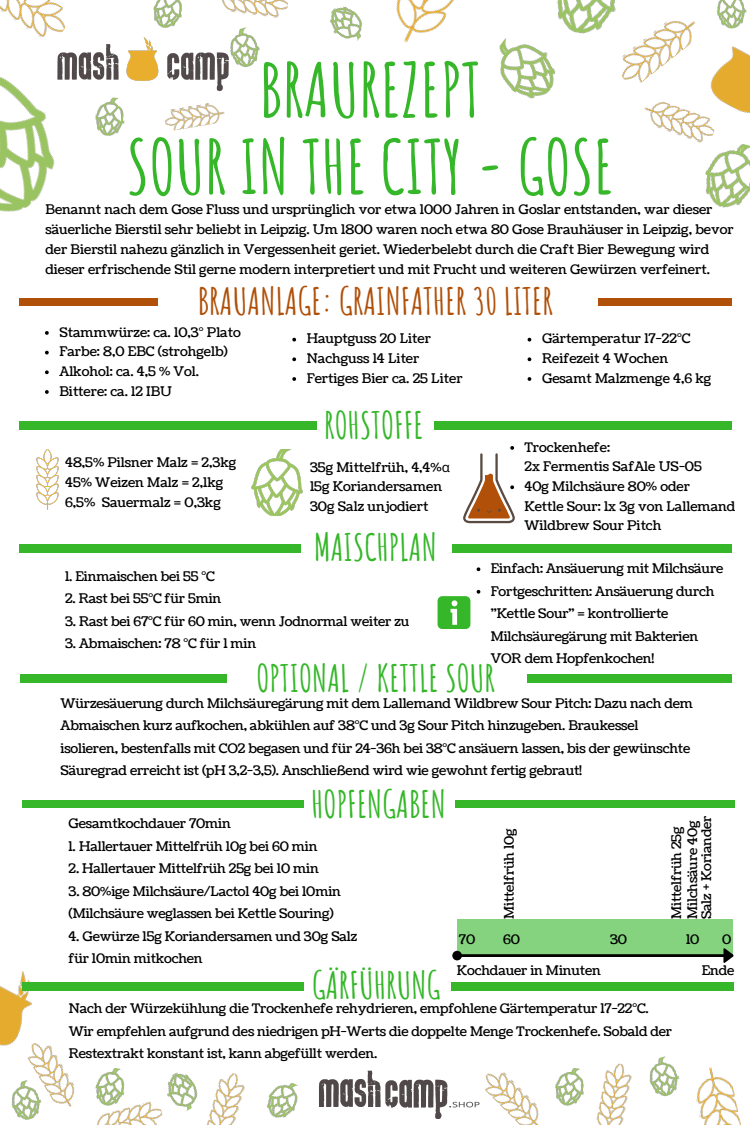
<style>
.page{position:relative;width:750px;height:1125px;background:#fff}
.page>*{position:absolute;margin:0;border:0;box-sizing:border-box;transform-origin:0 0}
.t1{font:700 73.75px "Amatic SC";color:#35b729}
.t2{font:700 36.88px "Amatic SC";color:#35b729}
.t3{font:700 36.88px "Amatic SC";color:#b05009}
.t4{font:13.25px/22.5px "Coustard";letter-spacing:-.01em;color:#000}
.s1{font-family:"Noto Sans"}
</style>
<div class="page">
<img style="left:499px;top:38px;width:57px;height:61px">
<img style="left:0;top:0;width:66px;height:29px">
<img style="left:710px;top:46px;width:40px;height:67px">
<img style="left:240px;top:27px;width:20px;height:41px">
<img style="left:549px;top:0;width:67px;height:39px">
<img style="left:0;top:29px;width:55px;height:183px">
<img style="left:612px;top:8px;width:83px;height:75px">
<img style="left:396px;top:0;width:58px;height:43px">
<img style="left:165px;top:103px;width:60px;height:28px">
<img style="left:644px;top:97px;width:74px;height:45px">
<img style="left:698px;top:136px;width:52px;height:72px">
<img style="left:95px;top:99px;width:30px;height:37px">
<img style="left:153px;top:0;width:29px;height:28px">
<img style="left:716px;top:0;width:31px;height:29px">
<img style="left:222px;top:0;width:66px;height:18px">
<img style="left:330px;top:6px;width:32px;height:35px">
<img style="left:11px;top:1086px;width:27px;height:34px">
<img style="left:97px;top:1101px;width:65px;height:24px">
<img style="left:319px;top:1071px;width:159px;height:48px">
<img style="left:478px;top:1072px;width:61px;height:53px">
<img style="left:696px;top:1067px;width:45px;height:58px">
<img style="left:267px;top:1083px;width:31px;height:35px">
<img style="left:555px;top:1068px;width:29px;height:38px">
<img style="left:649px;top:1056px;width:31px;height:41px">
<img style="left:23px;top:1086px;width:52px;height:27px">
<img style="left:95px;top:1068px;width:33px;height:40px">
<img style="left:160px;top:1072px;width:38px;height:43px">
<img style="left:596px;top:1063px;width:36px;height:62px">
<img style="left:206px;top:1073px;width:39px;height:52px">
<img style="left:48px;top:29px;width:193px;height:70px">
<img style="left:0;top:971px;width:94px;height:115px">
<div style="left:20px;top:422px;width:297px;height:7px;background:#35b729"></div>
<div style="left:434px;top:422px;width:297px;height:7px;background:#35b729"></div>
<div style="left:20px;top:545px;width:281px;height:7px;background:#35b729"></div>
<div style="left:452px;top:545px;width:279px;height:7px;background:#35b729"></div>
<div style="left:20px;top:298px;width:138px;height:8px;background:#b05009"></div>
<div style="left:598px;top:298px;width:133px;height:8px;background:#b05009"></div>
<div style="left:22px;top:983px;width:281px;height:7px;background:#35b729"></div>
<div style="left:451px;top:983px;width:283px;height:7px;background:#35b729"></div>
<div style="left:22px;top:800px;width:281px;height:8px;background:#35b729"></div>
<div style="left:455px;top:800px;width:279px;height:8px;background:#35b729"></div>
<img style="left:252px;top:449px;width:50px;height:67px">
<img style="left:37px;top:449px;width:21px;height:60px">
<div style="left:457px;top:919px;width:276px;height:38px;background:#85d37e"></div>
<svg style="left:452px;top:948px;width:282px;height:15px"></svg>
<svg style="left:438px;top:596px;width:32px;height:33px"></svg>
<svg style="left:292px;top:338px;width:4px;height:4px"></svg>
<svg style="left:292px;top:357px;width:4px;height:4px"></svg>
<svg style="left:292px;top:377px;width:4px;height:4px"></svg>
<svg style="left:45px;top:331px;width:4px;height:4px"></svg>
<svg style="left:45px;top:351px;width:4px;height:3px"></svg>
<svg style="left:45px;top:370px;width:4px;height:4px"></svg>
<svg style="left:45px;top:390px;width:4px;height:4px"></svg>
<svg style="left:528px;top:338px;width:3px;height:4px"></svg>
<svg style="left:528px;top:357px;width:3px;height:4px"></svg>
<svg style="left:528px;top:377px;width:3px;height:4px"></svg>
<svg style="left:477px;top:567px;width:3px;height:4px"></svg>
<svg style="left:477px;top:590px;width:3px;height:4px"></svg>
<svg style="left:463px;top:446px;width:52px;height:77px"></svg>
<div style="left:20px;top:675px;width:207px;height:7px;background:#35b729"></div>
<div style="left:528px;top:675px;width:204px;height:7px;background:#35b729"></div>
<p class="t1" style="left:259px;top:42px;width:223px">BRAUREZEPT</p>
<p class="t1" style="left:127px;top:119px;width:489px">SOUR IN THE CITY - GOSE</p>
<p class="t4" style="left:45px;top:200px;width:690px;line-height:19.8px">Benannt nach dem Gose Fluss und ursprünglich vor etwa 1000 Jahren in Goslar entstanden, war dieser säuerliche Bierstil sehr beliebt in Leipzig. Um 1800 waren noch etwa 80 Gose Brauhäuser in Leipzig, bevor der Bierstil nahezu gänzlich in Vergessenheit geriet. Wiederbelebt durch die Craft Bier Bewegung wird dieser erfrischende Stil gerne modern interpretiert und mit Frucht und weiteren Gewürzen verfeinert.</p>
<p class="t3" style="left:198px;top:277px;width:357px">BRAUANLAGE: GRAINFATHER 30 LITER</p>
<p class="t4" style="left:59px;top:321px;width:183px">Stammwürze: ca. 10,3° Plato</p>
<p class="t4" style="left:59px;top:341px;width:170px">Farbe: 8,0 EBC (strohgelb)</p>
<p class="t4" style="left:59px;top:361px;width:141px">Alkohol: ca. 4,5 % Vol.</p>
<p class="t4" style="left:59px;top:380px;width:114px">Bittere: ca. 12 IBU</p>
<p class="t4" style="left:307px;top:328px;width:126px">Hauptguss 20 Liter</p>
<p class="t4" style="left:307px;top:348px;width:114px">Nachguss 14 Liter</p>
<p class="t4" style="left:307px;top:367px;width:157px">Fertiges Bier ca. 25 Liter</p>
<p class="t4" style="left:542px;top:328px;width:150px">Gärtemperatur 17-22°C</p>
<p class="t4" style="left:542px;top:348px;width:128px">Reifezeit 4 Wochen</p>
<p class="t4" style="left:542px;top:367px;width:171px">Gesamt Malzmenge 4,6 kg</p>
<p class="t2" style="left:324px;top:401px;width:101px">ROHSTOFFE</p>
<p class="t4" style="left:524px;top:436px;width:87px">Trockenhefe:</p>
<p class="t4" style="left:524px;top:456px;width:179px">2x Fermentis SafAle US-05</p>
<p class="t4" style="left:524px;top:476px;width:167px">40g Milchsäure 80% oder</p>
<p class="t4" style="left:524px;top:495px;width:213px">Kettle Sour: 1x 3g von Lallemand</p>
<p class="t4" style="left:524px;top:515px;width:138px">Wildbrew Sour Pitch</p>
<p class="t4" style="left:65px;top:452px;width:173px">48,5% Pilsner Malz = 2,3kg</p>
<p class="t4" style="left:65px;top:471px;width:160px">45% Weizen Malz = 2,1kg</p>
<p class="t4" style="left:65px;top:491px;width:157px">6,5% Sauermalz = 0,3kg</p>
<p class="t4" style="left:310px;top:456px;width:141px">35g Mittelfrüh, 4,4%<span class="s1">α</span></p>
<p class="t4" style="left:310px;top:476px;width:134px">15g Koriandersamen</p>
<p class="t4" style="left:310px;top:495px;width:120px">30g Salz unjodiert</p>
<p class="t2" style="left:314px;top:524px;width:124px">MAISCHPLAN</p>
<p class="t4" style="left:491px;top:558px;width:234px">Einfach: Ansäuerung mit Milchsäure</p>
<p class="t4" style="left:491px;top:580px;width:225px">Fortgeschritten: Ansäuerung durch "Kettle Sour" = kontrollierte<br>Milchsäuregärung mit Bakterien</p>
<p class="t4" style="left:491px;top:648px;width:165px">VOR dem Hopfenkochen!</p>
<p class="t4" style="left:65px;top:565px;width:151px">1. Einmaischen bei 55 °C</p>
<p class="t4" style="left:65px;top:588px;width:158px">2. Rast bei 55°C für 5min</p>
<p class="t4" style="left:65px;top:610px;width:346px">3. Rast bei 67°C für 60 min, wenn Jodnormal weiter zu</p>
<p class="t4" style="left:65px;top:633px;width:193px">3. Abmaischen: 78 °C für 1 min</p>
<p class="t2" style="left:256px;top:654px;width:240px">OPTIONAL / KETTLE SOUR</p>
<p class="t4" style="left:61px;top:692px;width:634px">Würzesäuerung durch Milchsäuregärung mit dem Lallemand Wildbrew Sour Pitch: Dazu nach dem Abmaischen kurz aufkochen, abkühlen auf 38°C und 3g Sour Pitch hinzugeben. Braukessel isolieren, bestenfalls mit CO2 begasen und für 24-36h bei 38°C ansäuern lassen, bis der gewünschte Säuregrad erreicht ist (pH 3,2-3,5). Anschließend wird wie gewohnt fertig gebraut!</p>
<p class="t2" style="left:311px;top:781px;width:136px">HOPFENGABEN</p>
<p class="t4" style="left:69px;top:813px;width:164px">Gesamtkochdauer 70min</p>
<p class="t4" style="left:69px;top:835px;width:250px">1. Hallertauer Mittelfrüh 10g bei 60 min</p>
<p class="t4" style="left:69px;top:858px;width:252px">2. Hallertauer Mittelfrüh 25g bei 10 min</p>
<p class="t4" style="left:69px;top:880px;width:274px">3. 80%ige Milchsäure/Lactol 40g bei 10min (Milchsäure weglassen bei Kettle Souring)</p>
<p class="t4" style="left:69px;top:925px;width:290px">4. Gewürze 15g Koriandersamen und 30g Salz für 10min mitkochen</p>
<p class="t2" style="left:312px;top:962px;width:130px">GÄRFÜHRUNG</p>
<p class="t4" style="left:682px;top:919px;width:100px;rotate:-90deg">Milchsäure 40g</p>
<p class="t4" style="left:696px;top:919px;width:105px;rotate:-90deg">Salz + Koriander</p>
<p class="t4" style="left:666px;top:919px;width:94px;rotate:-90deg">Mittelfrüh 25g</p>
<p class="t4" style="left:498px;top:919px;width:92px;rotate:-90deg">Mittelfrüh 10g</p>
<p class="t4" style="left:503px;top:929px;width:18px">60</p>
<p class="t4" style="left:610px;top:929px;width:19px">30</p>
<p class="t4" style="left:457px;top:960px;width:145px">Kochdauer in Minuten</p>
<p class="t4" style="left:702px;top:960px;width:34px">Ende</p>
<p class="t4" style="left:459px;top:929px;width:18px">70</p>
<p class="t4" style="left:686px;top:929px;width:15px">10</p>
<p class="t4" style="left:722px;top:929px;width:11px">0</p>
<p class="t4" style="left:69px;top:998px;width:582px">Nach der Würzekühlung die Trockenhefe rehydrieren, empfohlene Gärtemperatur 17-22°C.</p>
<p class="t4" style="left:69px;top:1020px;width:605px">Wir empfehlen aufgrund des niedrigen pH-Werts die doppelte Menge Trockenhefe. Sobald der<br>Restextrakt konstant ist, kann abgefüllt werden.</p>
</div>
